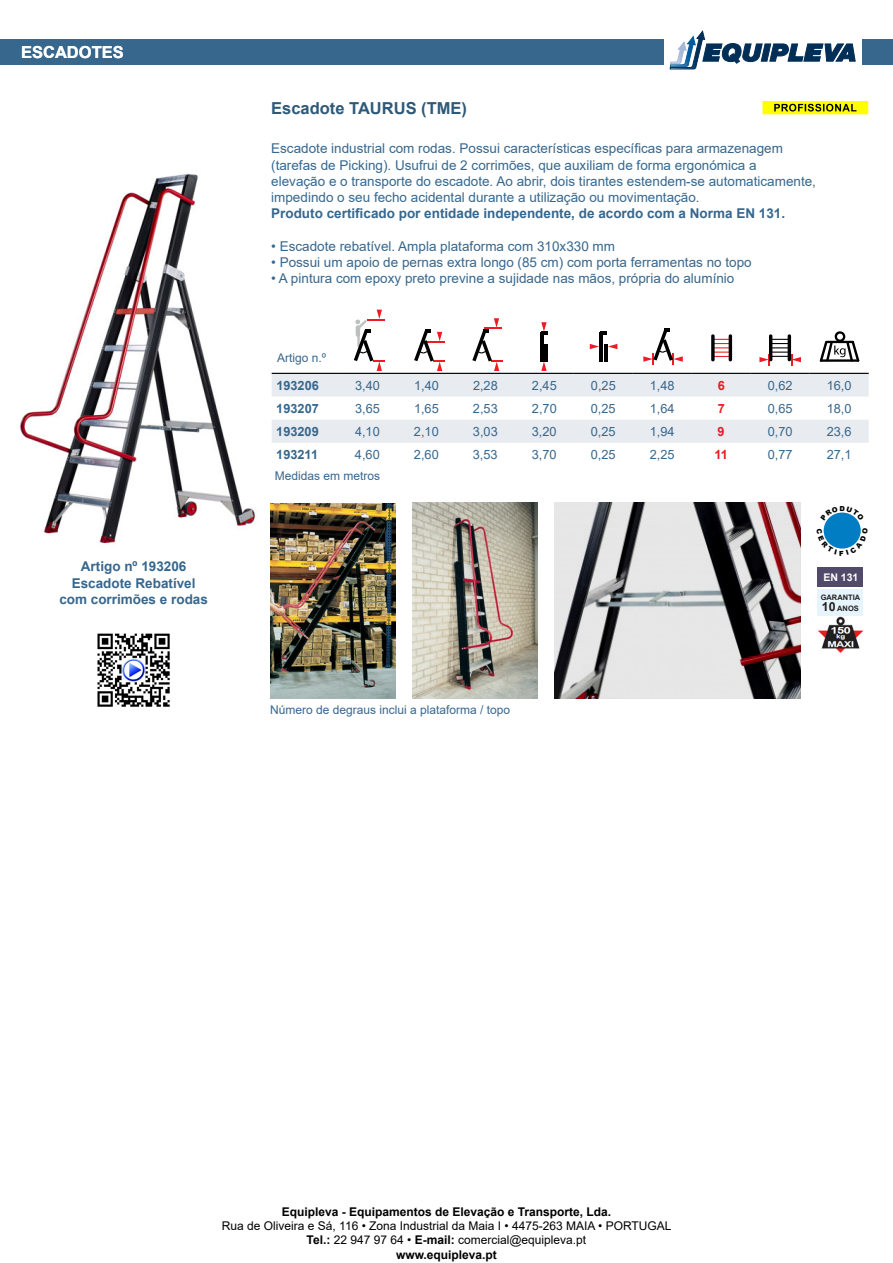
<style>
.page{position:relative;width:893px;height:1263px;background:#fff}
.page>*{position:absolute;margin:0;border:0;box-sizing:border-box;transform-origin:0 0}
.t1{font:700 16.5px "Arial";color:#2e5978}
.t2{font:700 16.5px "Arial";color:#fff}
.t3{font:13.5px/16.2px "Arial";color:#37678d}
.t4{font:700 13.5px/16.2px "Arial";color:#37678d;text-align:center}
.t5{font:12.75px "Arial";color:#37678d}
.t6{font:700 12.75px "Arial";color:#37678d}
.t7{font:700 12.75px "Arial";color:#ed1c24}
.t8{font:12px/14.4px "Arial";color:#000;text-align:center}
.t9{font:12px "Arial";color:#38668f}
.t10{font:700 12px "Arial";color:#000}
.t11{font:700 10.5px "Arial";color:#fff}
.t12{font:700 7.5px/11.2px "Arial";color:#241f21}
.s1{font-size:12.45px}
.s2{font-weight:700}
</style>
<div class="page">
<div style="left:0;top:39px;width:663px;height:26px;background:#37678d"></div>
<div style="left:862px;top:39px;width:31px;height:26px;background:#37678d"></div>
<svg style="left:670px;top:31px;width:186px;height:38px"></svg>
<div style="left:762px;top:101px;width:106px;height:13px;background:#ff0"></div>
<svg style="left:774px;top:104px;width:82px;height:8px"></svg>
<img style="left:20px;top:173px;width:237px;height:371px">
<img style="left:270px;top:503px;width:126px;height:195px">
<img style="left:818px;top:616px;width:46px;height:37px">
<div style="left:817px;top:568px;width:46px;height:19px;background:#524a6b"></div>
<div style="left:817px;top:589px;width:46px;height:26px;background:#e6f5fc"></div>
<img style="left:97px;top:633px;width:73px;height:74px">
<img style="left:413px;top:503px;width:124px;height:195px">
<img style="left:554px;top:503px;width:246px;height:195px">
<div style="left:824px;top:512px;width:37px;height:37px;background:#007dc3;border-radius:50%"></div>
<svg style="left:272px;top:310px;width:597px;height:133px"></svg>
<hr style="left:599px;top:332px;width:4px;height:29px;background:#000">
<hr style="left:604px;top:344px;width:4px;height:17px;background:#000">
<svg style="left:826px;top:512px;width:32px;height:9px"></svg>
<svg style="left:823px;top:528px;width:38px;height:21px"></svg>
<p class="t2" style="left:21px;top:41px;width:104px">ESCADOTES</p>
<p class="t4" style="left:59px;top:559px;width:150px">Artigo nº 193206<br>Escadote Rebatível com corrimões e rodas</p>
<p class="t1" style="left:271px;top:97px;width:197px">Escadote TAURUS (TME)</p>
<p class="t3" style="left:271px;top:140px;width:546px">Escadote industrial com rodas. Possui características específicas para armazenagem (tarefas de Picking). Usufrui de 2 corrimões, que auxiliam de forma ergonómica a<br>elevação e o transporte do escadote. Ao abrir, dois tirantes estendem-se automaticamente, impedindo o seu fecho acidental durante a utilização ou movimentação.</p>
<p class="t4" style="left:271px;top:205px;width:515px">Produto certificado por entidade independente, de acordo com a Norma EN 131.</p>
<p class="t3" style="left:271px;top:238px;width:345px">• Escadote rebatível. Ampla plataforma com 310x330 mm</p>
<p class="t3" style="left:271px;top:254px;width:482px">• Possui um apoio de pernas extra longo (85 cm) com porta ferramentas no topo</p>
<p class="t3" style="left:271px;top:270px;width:465px">• A pintura com epoxy preto previne a sujidade nas mãos, própria do alumínio</p>
<p class="t9" style="left:277px;top:349px;width:51px">Artigo n.º</p>
<p class="t6" style="left:276px;top:376px;width:44px">193206</p>
<p class="t5" style="left:355px;top:376px;width:26px">3,40</p>
<p class="t5" style="left:414px;top:376px;width:26px">1,40</p>
<p class="t5" style="left:473px;top:376px;width:26px">2,28</p>
<p class="t5" style="left:532px;top:376px;width:26px">2,45</p>
<p class="t5" style="left:591px;top:376px;width:26px">0,25</p>
<p class="t5" style="left:650px;top:376px;width:26px">1,48</p>
<p class="t7" style="left:718px;top:376px;width:9px">6</p>
<p class="t5" style="left:768px;top:376px;width:26px">0,62</p>
<p class="t5" style="left:827px;top:376px;width:26px">16,0</p>
<p class="t6" style="left:276px;top:399px;width:44px">193207</p>
<p class="t5" style="left:355px;top:399px;width:26px">3,65</p>
<p class="t5" style="left:414px;top:399px;width:26px">1,65</p>
<p class="t5" style="left:473px;top:399px;width:26px">2,53</p>
<p class="t5" style="left:532px;top:399px;width:26px">2,70</p>
<p class="t5" style="left:591px;top:399px;width:26px">0,25</p>
<p class="t5" style="left:650px;top:399px;width:26px">1,64</p>
<p class="t7" style="left:718px;top:399px;width:9px">7</p>
<p class="t5" style="left:768px;top:399px;width:26px">0,65</p>
<p class="t5" style="left:827px;top:399px;width:26px">18,0</p>
<p class="t6" style="left:276px;top:422px;width:44px">193209</p>
<p class="t5" style="left:355px;top:423px;width:26px">4,10</p>
<p class="t5" style="left:414px;top:423px;width:26px">2,10</p>
<p class="t5" style="left:473px;top:423px;width:26px">3,03</p>
<p class="t5" style="left:532px;top:423px;width:26px">3,20</p>
<p class="t5" style="left:591px;top:423px;width:26px">0,25</p>
<p class="t5" style="left:650px;top:423px;width:26px">1,94</p>
<p class="t7" style="left:718px;top:422px;width:9px">9</p>
<p class="t5" style="left:768px;top:423px;width:26px">0,70</p>
<p class="t5" style="left:827px;top:423px;width:26px">23,6</p>
<p class="t6" style="left:276px;top:445px;width:43px">193211</p>
<p class="t5" style="left:355px;top:446px;width:26px">4,60</p>
<p class="t5" style="left:414px;top:446px;width:26px">2,60</p>
<p class="t5" style="left:473px;top:446px;width:26px">3,53</p>
<p class="t5" style="left:532px;top:446px;width:26px">3,70</p>
<p class="t5" style="left:591px;top:446px;width:26px">0,25</p>
<p class="t5" style="left:650px;top:446px;width:26px">2,25</p>
<p class="t7" style="left:714px;top:445px;width:15px">11</p>
<p class="t5" style="left:768px;top:446px;width:26px">0,77</p>
<p class="t5" style="left:827px;top:446px;width:26px">27,1</p>
<p class="t9" style="left:275px;top:467px;width:107px">Medidas em metros</p>
<p class="t9" style="left:270px;top:701px;width:242px">Número de degraus inclui a plataforma / topo</p>
<p class="t11" style="left:823px;top:570px;width:37px">EN 131</p>
<p class="t12" style="left:821px;top:592px;width:41px">GARANTIA<br><span class="s1">10</span> ANOS</p>
<p class="t10" style="left:282px;top:1203px;width:331px">Equipleva - Equipamentos de Elevação e Transporte, Lda.</p>
<p class="t8" style="left:222px;top:1218px;width:451px">Rua de Oliveira e Sá, 116 • Zona Industrial da Maia I • 4475-263 MAIA • PORTUGAL<br><span class="s2">Tel.:</span> 22 947 97 64 • <span class="s2">E-mail:</span> comercial@equipleva.pt<br><span class="s2">www.equipleva.pt</span></p>
</div>
